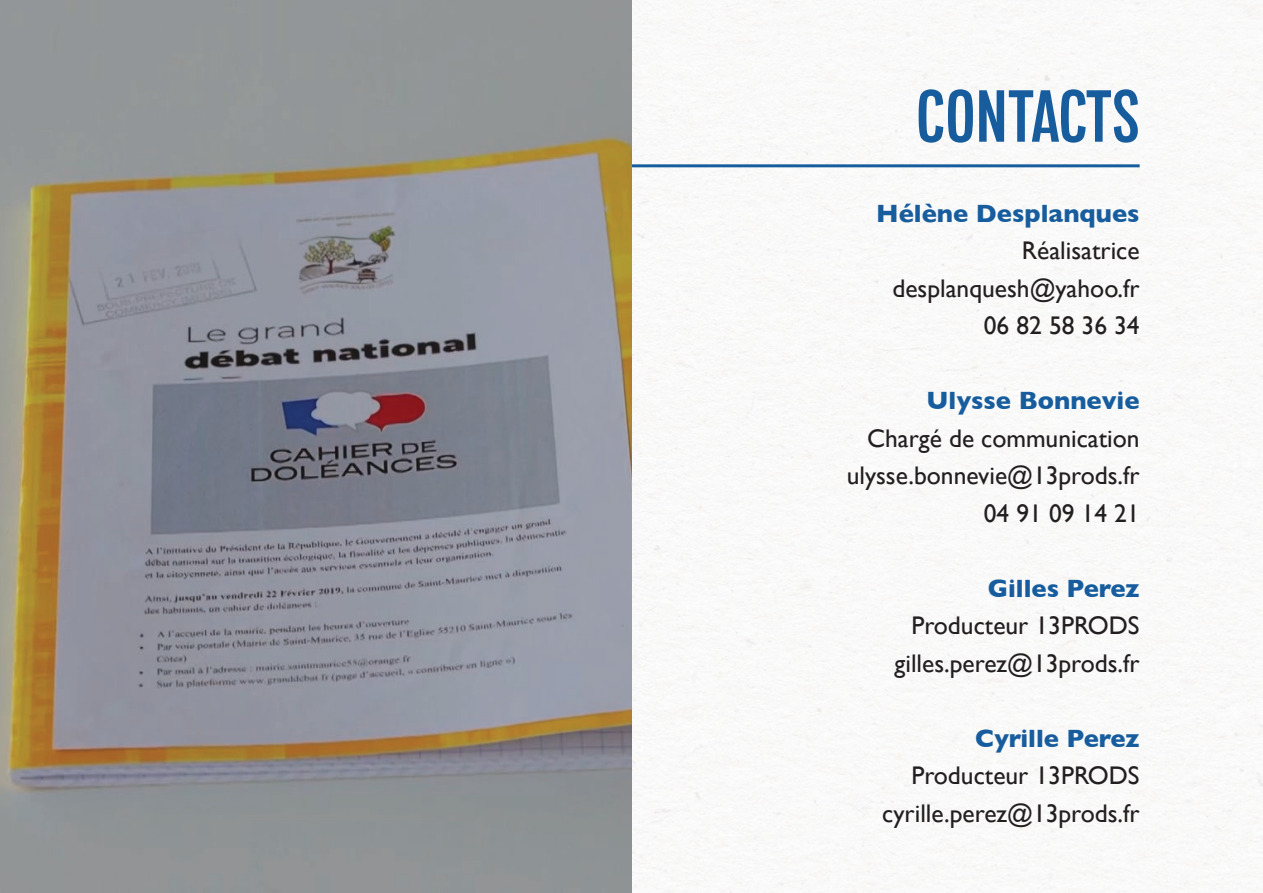
<style>
.page{position:relative;width:1263px;height:893px;background:#fff}
.page>*{position:absolute;margin:0;border:0;box-sizing:border-box;transform-origin:0 0}
.t1{font:600 condensed 73.5px "Lorimer No 2";color:#175d9e}
.t2{font:25.5px "Gill Sans";color:#231f20}
.t3{font:700 25.5px "Gill Sans";color:#175d9e}
</style>
<div class="page">
<img style="left:631px;top:0;width:632px;height:893px">
<hr style="left:165px;top:164px;width:975px;height:3px;background:#175d9e">
<img style="left:0;top:0;width:631px;height:893px">
<p class="t1" style="left:916px;top:76px;width:225px">CONTACTS</p>
<p class="t3" style="left:876px;top:193px;width:265px">Hélène Desplanques</p>
<p class="t2" style="left:1022px;top:236px;width:119px">Réalisatrice</p>
<p class="t2" style="left:892px;top:273px;width:249px">desplanquesh@yahoo.fr</p>
<p class="t2" style="left:984px;top:311px;width:157px">06 82 58 36 34</p>
<p class="t3" style="left:926px;top:381px;width:215px">Ulysse Bonnevie</p>
<p class="t2" style="left:867px;top:423px;width:274px">Chargé de communication</p>
<p class="t2" style="left:847px;top:461px;width:294px">ulysse.bonnevie@13prods.fr</p>
<p class="t2" style="left:984px;top:498px;width:157px">04 91 09 14 21</p>
<p class="t3" style="left:988px;top:568px;width:153px">Gilles Perez</p>
<p class="t2" style="left:911px;top:611px;width:230px">Producteur 13PRODS</p>
<p class="t2" style="left:894px;top:648px;width:247px">gilles.perez@13prods.fr</p>
<p class="t3" style="left:975px;top:718px;width:166px">Cyrille Perez</p>
<p class="t2" style="left:911px;top:761px;width:230px">Producteur 13PRODS</p>
<p class="t2" style="left:882px;top:798px;width:259px">cyrille.perez@13prods.fr</p>
</div>
